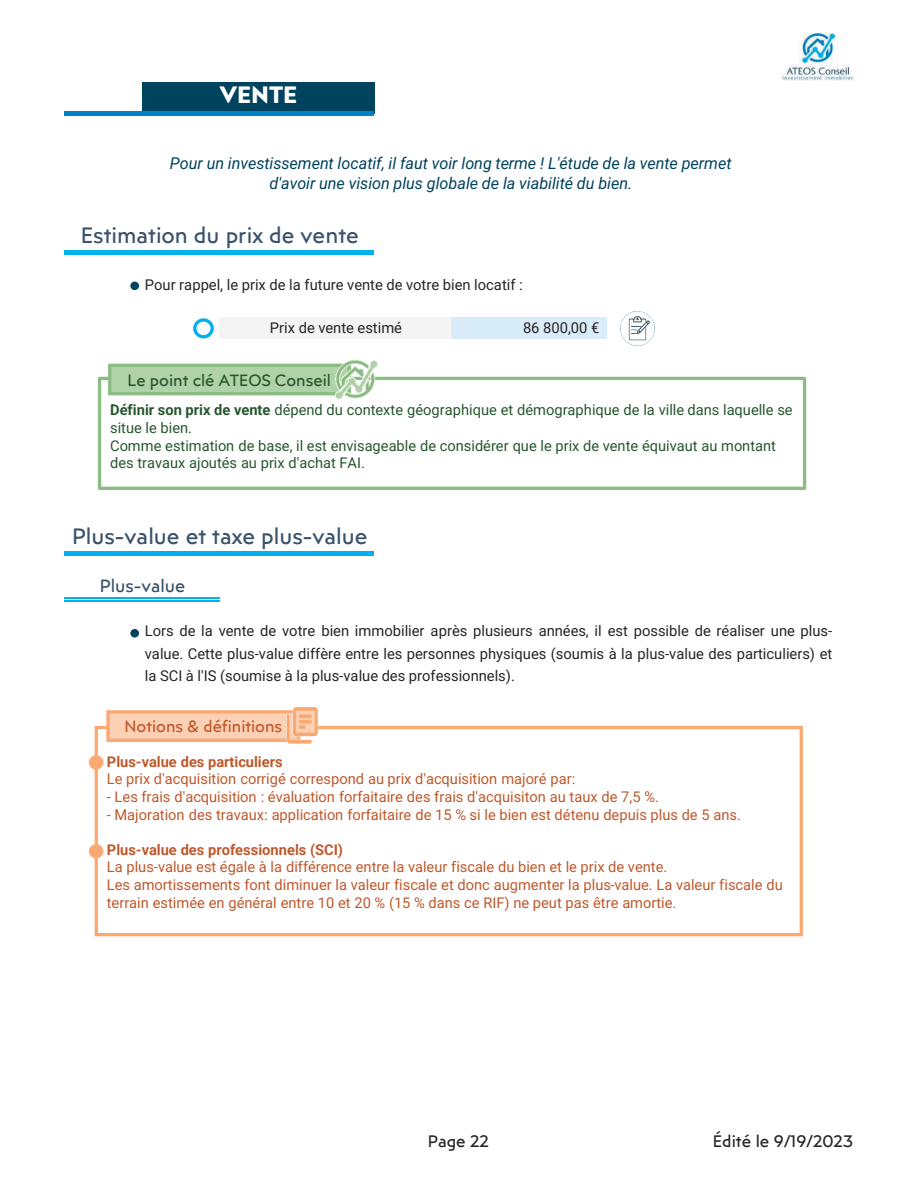
<style>
.page{position:relative;width:918px;height:1188px;background:#fff}
.page>*{position:absolute;margin:0;border:0;box-sizing:border-box;transform-origin:0 0}
.t1{font:700 23.55px "Posterama";color:#fff}
.t2{font:22.2px "Posterama";color:#3a536b}
.t3{font:17.7px "Posterama";color:#3a536b}
.t4{font:16.5px "Posterama";color:#282527}
.t5{font:italic 16.2px/19.4px "Roboto";color:#00435f;text-align:center}
.t6{font:16.2px "Posterama";color:#26572e}
.t7{font:16.2px "Posterama";color:#bf582b}
.t8{font:14.7px/17.7px "Roboto";color:#bf582b}
.t9{font:14.7px/22.2px "Roboto";color:#282527;text-align:justify}
.t10{font:14.7px "Roboto";color:#26572e}
.t11{font:700 14.7px "Roboto";color:#bf582b}
.t12{font:14.55px/17.7px "Roboto";color:#26572e}
.t13{font:700 14.55px "Roboto";color:#bf582b}
.s1{font-weight:700}
</style>
<div class="page">
<img style="left:781px;top:34px;width:73px;height:47px">
<div style="left:142px;top:82px;width:232px;height:31px;background:#00435f"></div>
<div style="left:219px;top:317px;width:233px;height:22px;background:#f4f4f4"></div>
<div style="left:452px;top:317px;width:155px;height:22px;background:#d9ecf9"></div>
<hr style="left:64px;top:111px;width:310px;height:4px;background:#0080c6">
<hr style="left:64px;top:250px;width:310px;height:4px;background:#00b0ef">
<div style="left:64px;top:551px;width:310px;height:5px;background:#00b0ef"></div>
<hr style="left:64px;top:597px;width:155px;height:2px;background:#00b0ef">
<hr style="left:64px;top:600px;width:155px;height:2px;background:#00b0ef">
<img style="left:621px;top:312px;width:33px;height:34px">
<div style="left:98px;top:377px;width:708px;height:113px;border:3px solid #8bbd83"></div>
<div style="left:95px;top:726px;width:708px;height:210px;border:3px solid #f9a971"></div>
<div style="left:90px;top:756px;width:13px;height:13px;background:#f9a971;border-radius:50%"></div>
<div style="left:89px;top:755px;width:14px;height:15px;border:1px solid #f9a971;border-radius:50%"></div>
<div style="left:90px;top:845px;width:13px;height:13px;background:#f9a971;border-radius:50%"></div>
<div style="left:89px;top:844px;width:14px;height:14px;border:1px solid #f9a971;border-radius:50%"></div>
<div style="left:193px;top:318px;width:21px;height:20px;border:3px solid #00b0ef;border-radius:50%"></div>
<div style="left:108px;top:712px;width:191px;height:28px;background:#fcd0b4"></div>
<div style="left:106px;top:710px;width:194px;height:32px;border:3px solid #f9a971"></div>
<img style="left:277px;top:707px;width:50px;height:37px">
<div style="left:110px;top:365px;width:239px;height:29px;background:#b1d1a9"></div>
<div style="left:108px;top:364px;width:243px;height:31px;border:3px solid #8bbd83"></div>
<img style="left:335px;top:360px;width:46px;height:39px">
<div style="left:130px;top:282px;width:9px;height:8px;background:#00435f;border-radius:50%"></div>
<div style="left:130px;top:629px;width:9px;height:9px;background:#00435f;border-radius:50%"></div>
<h1 class="t1" style="left:220px;top:79px;width:79px">VENTE</h1>
<p class="t5" style="left:170px;top:153px;width:563px">Pour un investissement locatif, il faut voir long terme ! L'étude de la vente permet d'avoir une vision plus globale de la viabilité du bien.</p>
<h2 class="t2" style="left:81px;top:221px;width:279px">Estimation du prix de vente</h2>
<p class="t9" style="left:145px;top:273px;width:380px">Pour rappel, le prix de la future vente de votre bien locatif :</p>
<p class="t9" style="left:270px;top:316px;width:134px">Prix de vente estimé</p>
<p class="t6" style="left:127px;top:370px;width:205px">Le point clé ATEOS Conseil</p>
<p class="t9" style="left:523px;top:316px;width:78px">86 800,00 €</p>
<p class="t10" style="left:110px;top:400px;width:684px"><span class="s1">Définir son prix de vente</span> dépend du contexte géographique et démographique de la ville dans laquelle se</p>
<p class="t12" style="left:110px;top:418px;width:667px">situe le bien.<br>Comme estimation de base, il est envisageable de considérer que le prix de vente équivaut au montant des travaux ajoutés au prix d'achat FAI.</p>
<h2 class="t2" style="left:72px;top:522px;width:297px">Plus-value et taxe plus-value</h2>
<p class="t3" style="left:100px;top:575px;width:87px">Plus-value</p>
<p class="t9" style="left:145px;top:620px;width:689px">Lors de la vente de votre bien immobilier après plusieurs années, il est possible de réaliser une plus&shy;value. Cette plus-value diffère entre les personnes physiques (soumis à la plus-value des particuliers) et la SCI à l'IS (soumise à la plus-value des professionnels).</p>
<p class="t7" style="left:125px;top:716px;width:159px">Notions &amp; définitions</p>
<p class="t13" style="left:107px;top:751px;width:177px">Plus-value des particuliers</p>
<p class="t8" style="left:107px;top:770px;width:470px">Le prix d'acquisition corrigé correspond au prix d'acquisition majoré par:</p>
<p class="t8" style="left:107px;top:787px;width:554px">- Les frais d'acquisition : évaluation forfaitaire des frais d'acquisiton au taux de 7,5 %.</p>
<p class="t8" style="left:107px;top:805px;width:636px">- Majoration des travaux: application forfaitaire de 15 % si le bien est détenu depuis plus de 5 ans.</p>
<p class="t11" style="left:107px;top:839px;width:238px">Plus-value des professionnels (SCI)</p>
<p class="t8" style="left:107px;top:858px;width:678px">La plus-value est égale à la différence entre la valeur fiscale du bien et le prix de vente.<br>Les amortissements font diminuer la valeur fiscale et donc augmenter la plus-value. La valeur fiscale du terrain estimée en général entre 10 et 20 % (15 % dans ce RIF) ne peut pas être amortie.</p>
<p class="t4" style="left:428px;top:1131px;width:63px">Page 22</p>
<p class="t4" style="left:713px;top:1131px;width:141px">Édité le 9/19/2023</p>
</div>
